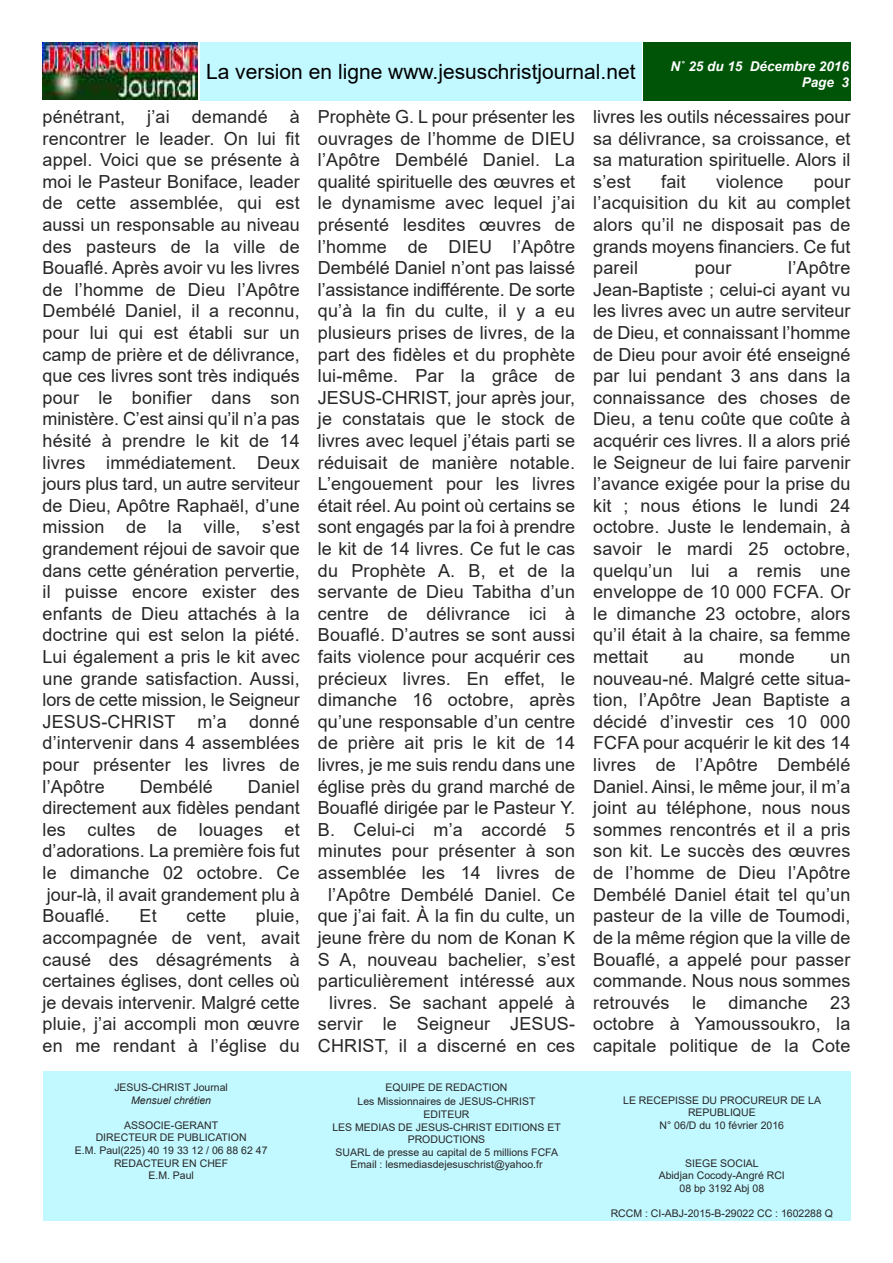
<style>
.page{position:relative;width:893px;height:1263px;background:#fff}
.page>*{position:absolute;margin:0;border:0;box-sizing:border-box;transform-origin:0 0}
.t1{font:21px "Arial";color:#000}
.t2{font:18px/21.6px "Arial";letter-spacing:.01em;color:#272627;text-align:justify}
.t3{font:italic 700 13.5px/16.2px "Arial";color:#fff;text-align:right}
.t4{font:10.5px/12.6px "Arial";color:#272627;text-align:center}
.t5{font:italic 10.5px "Arial";color:#272627}
</style>
<div class="page">
<div style="left:200px;top:43px;width:442px;height:58px;background:#c2f8ff"></div>
<img style="left:43px;top:43px;width:155px;height:57px">
<div style="left:643px;top:43px;width:207px;height:58px;background:#005408"></div>
<div style="left:43px;top:1071px;width:807px;height:149px;background:#c2f8ff"></div>
<p class="t1" style="left:206px;top:60px;width:431px">La version en ligne www.jesuschristjournal.net</p>
<p class="t3" style="left:670px;top:58px;width:180px">N˚ 25 du 15 Décembre 2016<br>Page 3</p>
<p class="t2" style="left:43px;top:106px;width:259px">pénétrant, j’ai demandé à rencontrer le leader. On lui fit appel. Voici que se présente à moi le Pasteur Boniface, leader de cette assemblée, qui est aussi un responsable au niveau des pasteurs de la ville de Bouaflé. Après avoir vu les livres de l’homme de Dieu l’Apôtre Dembélé Daniel, il a reconnu, pour lui qui est établi sur un camp de prière et de délivrance, que ces livres sont très indiqués pour le bonifier dans son ministère. C’est ainsi qu’il n’a pas hésité à prendre le kit de 14 livres immédiatement. Deux jours plus tard, un autre serviteur de Dieu, Apôtre Raphaël, d’une mission de la ville, s’est grandement réjoui de savoir que dans cette génération pervertie, il puisse encore exister des enfants de Dieu attachés à la doctrine qui est selon la piété.<br>Lui également a pris le kit avec une grande satisfaction. Aussi, lors de cette mission, le Seigneur JESUS-CHRIST m’a donné d’intervenir dans 4 assemblées pour présenter les livres de l’Apôtre</p>
<p class="t2" style="left:140px;top:776px;width:75px">Dembélé</p>
<p class="t2" style="left:43px;top:776px;width:259px;text-indent:205px">Daniel directement aux fidèles pendant les cultes de louages et d’adorations. La première fois fut le dimanche 02 octobre. Ce jour-là, il avait grandement plu à Bouaflé.</p>
<p class="t2" style="left:43px;top:905px;width:259px;text-indent:213px">pluie, accompagnée de vent, avait causé des désagréments à certaines églises, dont celles où je devais intervenir. Malgré cette pluie, j’ai accompli mon œuvre en me rendant à l’église du</p>
<p class="t2" style="left:140px;top:905px;width:19px">Et</p>
<p class="t2" style="left:186px;top:905px;width:41px">cette</p>
<p class="t4" style="left:114px;top:1081px;width:115px">JESUS-CHRIST Journal</p>
<p class="t5" style="left:131px;top:1094px;width:81px">Mensuel chrétien</p>
<p class="t4" style="left:75px;top:1119px;width:194px">ASSOCIE-GERANT<br>DIRECTEUR DE PUBLICATION<br>E.M. Paul(225) 40 19 33 12 / 06 88 62 47<br>REDACTEUR EN CHEF<br>E.M. Paul</p>
<p class="t2" style="left:318px;top:106px;width:259px;text-align:right">Prophète G. L pour présenter les ouvrages de l’homme de DIEU l’Apôtre Dembélé Daniel. La qualité spirituelle des œuvres et le dynamisme avec lequel j’ai présenté lesdites œuvres de l’homme de DIEU l’Apôtre<br>Dembélé Daniel n’ont pas laissé l’assistance indifférente. De sorte qu’à la fin du culte, il y a eu plusieurs prises de livres, de la part des fidèles et du prophète lui-même. Par la grâce de<br>JESUS-CHRIST, jour après jour, je constatais que le stock de livres avec lequel j’étais parti se réduisait de manière notable.<br>L’engouement pour les livres était réel. Au point où certains se sont engagés par la foi à prendre le kit de 14 livres. Ce fut le cas du Prophète A. B, et de la servante de Dieu Tabitha d’un centre de délivrance ici à<br>Bouaflé. D’autres se sont aussi faits violence pour acquérir ces précieux livres. En effet, le dimanche 16 octobre, après qu’une responsable d’un centre de prière ait pris le kit de 14 livres, je me suis rendu dans une église près du grand marché de<br>Bouaflé dirigée par le Pasteur Y.<br>B. Celui-ci m’a accordé 5 minutes pour présenter à son assemblée les 14 livres de l’Apôtre Dembélé Daniel. Ce que j’ai fait. À la fin du culte, un jeune frère du nom de Konan K<br>S A, nouveau bachelier, s’est particulièrement intéressé aux livres. Se sachant appelé à servir le Seigneur JESUS-<br>CHRIST, il a discerné en ces</p>
<p class="t2" style="left:593px;top:106px;width:259px">livres les outils nécessaires pour sa délivrance, sa croissance, et sa maturation spirituelle. Alors il s’est</p>
<p class="t2" style="left:661px;top:171px;width:26px">fait</p>
<p class="t2" style="left:716px;top:171px;width:69px">violence</p>
<p class="t2" style="left:593px;top:171px;width:259px;text-indent:221px">pour l’acquisition du kit au complet alors qu’il ne disposait pas de grands moyens financiers. Ce fut pareil</p>
<p class="t2" style="left:593px;top:257px;width:259px;text-indent:195px">l’Apôtre Jean-Baptiste ; celui-ci ayant vu les livres avec un autre serviteur de Dieu, et connaissant l’homme de Dieu pour avoir été enseigné par lui pendant 3 ans dans la connaissance des choses de Dieu, a tenu coûte que coûte à acquérir ces livres. Il a alors prié le Seigneur de lui faire parvenir l’avance exigée pour la prise du kit ; nous étions le lundi 24 octobre. Juste le lendemain, à savoir le mardi 25 octobre, quelqu’un lui a remis une enveloppe de 10 000 FCFA. Or le dimanche 23 octobre, alors qu’il était à la chaire, sa femme mettait</p>
<p class="t2" style="left:695px;top:257px;width:38px">pour</p>
<p class="t2" style="left:684px;top:646px;width:22px">au</p>
<p class="t2" style="left:739px;top:646px;width:57px">monde</p>
<p class="t2" style="left:593px;top:646px;width:259px;text-indent:237px">un nouveau-né. Malgré cette situa&shy;tion, l’Apôtre Jean Baptiste a décidé d’investir ces 10 000<br>FCFA pour acquérir le kit des 14 livres de l’Apôtre Dembélé Daniel. Ainsi, le même jour, il m’a joint au téléphone, nous nous sommes rencontrés et il a pris son kit. Le succès des œuvres de l’homme de Dieu l’Apôtre Dembélé Daniel était tel qu’un pasteur de la ville de Toumodi, de la même région que la ville de Bouaflé, a appelé pour passer commande. Nous nous sommes retrouvés le dimanche 23 octobre à Yamoussoukro, la capitale politique de la Cote</p>
<p class="t4" style="left:332px;top:1081px;width:230px">EQUIPE DE REDACTION<br>Les Missionnaires de JESUS-CHRIST<br>EDITEUR<br>LES MEDIAS DE JESUS-CHRIST EDITIONS ET<br>PRODUCTIONS<br>SUARL de presse au capital de 5 millions FCFA<br>Email : lesmediasdejesuschrist@yahoo.fr</p>
<p class="t4" style="left:623px;top:1093px;width:199px">LE RECEPISSE DU PROCUREUR DE LA<br>REPUBLIQUE<br>N° 06/D du 10 février 2016</p>
<p class="t4" style="left:659px;top:1156px;width:128px">SIEGE SOCIAL<br>Abidjan Cocody-Angré RCI<br>08 bp 3192 Abj 08</p>
<p class="t4" style="left:611px;top:1207px;width:224px">RCCM : CI-ABJ-2015-B-29022 CC : 1602288 Q</p>
</div>
